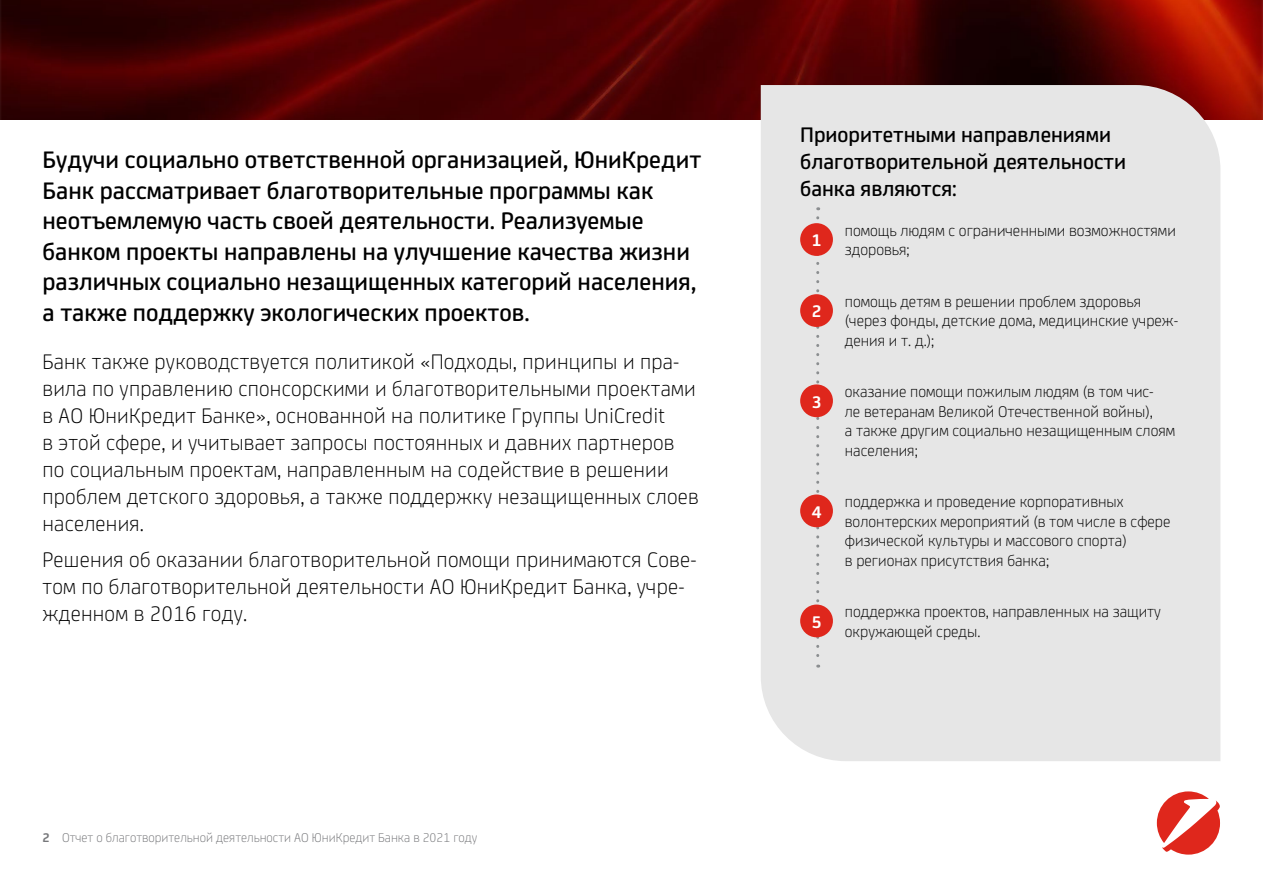
<style>
.page{position:relative;width:1263px;height:893px;background:#fff}
.page>*{position:absolute;margin:0;border:0;box-sizing:border-box;transform-origin:0 0}
.t1{font:500 25.5px/30.6px "Uni Credit CY";color:#000}
.t2{font:300 22.5px/27px "Uni Credit CY";letter-spacing:.01em;color:#000}
.t3{font:500 22.5px/27px "Uni Credit CY";color:#000}
.t4{font:700 18px "Uni Credit CY";color:#fff}
.t5{font:300 16.5px/19.8px "Uni Credit CY";color:#000}
.t6{font:300 13.5px "Uni Credit CY";color:#77787b}
.s1{font-weight:700}
</style>
<div class="page">
<img style="left:0;top:0;width:1263px;height:119px">
<div style="left:761px;top:85px;width:459px;height:676px;background:#e6e6e6"></div>
<svg style="left:816px;top:218px;width:3px;height:450px"></svg>
<div style="left:800px;top:223px;width:33px;height:33px;background:#df271c;border-radius:50%"></div>
<div style="left:800px;top:294px;width:33px;height:33px;background:#df271c;border-radius:50%"></div>
<div style="left:800px;top:384px;width:33px;height:33px;background:#df271c;border-radius:50%"></div>
<div style="left:800px;top:494px;width:33px;height:33px;background:#df271c;border-radius:50%"></div>
<div style="left:800px;top:604px;width:33px;height:33px;background:#df271c;border-radius:50%"></div>
<svg style="left:1157px;top:791px;width:63px;height:64px"></svg>
<p class="t1" style="left:43px;top:143px;width:660px">Будучи социально ответственной организацией, ЮниКредит Банк рассматривает благотворительные программы как неотъемлемую часть своей деятельности. Реализуемые банком проекты направлены на улучшение качества жизни различных социально незащищенных категорий населения, а также поддержку экологических проектов.</p>
<p class="t2" style="left:43px;top:347px;width:658px">Банк также руководствуется политикой «Подходы, принципы и пра&shy;вила по управлению спонсорскими и благотворительными проектами в АО ЮниКредит Банке», основанной на политике Группы UniCredit<br>в этой сфере, и учитывает запросы постоянных и давних партнеров по социальным проектам, направленным на содействие в решении проблем детского здоровья, а также поддержку незащищенных слоев населения.</p>
<p class="t2" style="left:43px;top:544px;width:656px">Решения об оказании благотворительной помощи принимаются Сове&shy;том по благотворительной деятельности АО ЮниКредит Банка, учре&shy;жденном в 2016 году.</p>
<p class="t6" style="left:43px;top:828px;width:436px"><span class="s1">2</span> Отчет о благотворительной деятельности АО ЮниКредит Банка в 2021 году</p>
<p class="t3" style="left:800px;top:120px;width:327px">Приоритетными направлениями благотворительной деятельности банка являются:</p>
<p class="t4" style="left:812px;top:227px;width:11px">1</p>
<p class="t5" style="left:845px;top:219px;width:332px">помощь людям с ограниченными возможностями здоровья;</p>
<p class="t4" style="left:812px;top:298px;width:11px">2</p>
<p class="t5" style="left:845px;top:290px;width:335px">помощь детям в решении проблем здоровья (через фонды, детские дома, медицинские учреж&shy;дения и т. д.);</p>
<p class="t4" style="left:812px;top:388px;width:11px">3</p>
<p class="t5" style="left:845px;top:380px;width:332px">оказание помощи пожилым людям (в том чис-<br>ле ветеранам Великой Отечественной войны),<br>а также другим социально незащищенным слоям населения;</p>
<p class="t4" style="left:812px;top:498px;width:11px">4</p>
<p class="t5" style="left:845px;top:490px;width:327px">поддержка и проведение корпоративных волонтерских мероприятий (в том числе в сфере физической культуры и массового спорта)<br>в регионах присутствия банка;</p>
<p class="t4" style="left:812px;top:608px;width:11px">5</p>
<p class="t5" style="left:845px;top:600px;width:318px">поддержка проектов, направленных на защиту окружающей среды.</p>
</div>
